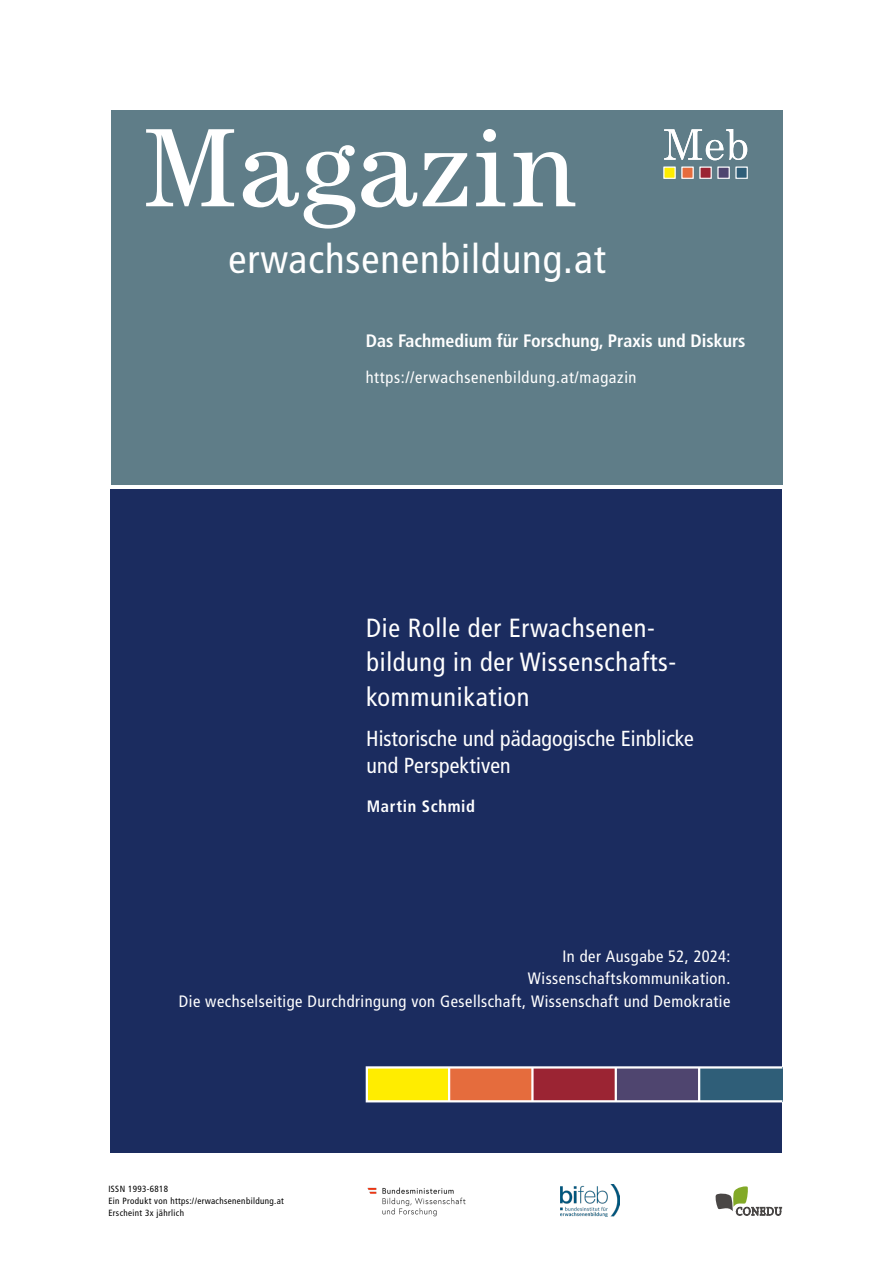
<style>
.page{position:relative;width:893px;height:1263px;background:#fff}
.page>*{position:absolute;margin:0;border:0;box-sizing:border-box;transform-origin:0 0}
.t1{font:condensed 40.5px "Frutiger LT Std";letter-spacing:.025em;color:#fff}
.UE1{font:condensed 26.25px/34.5px "Frutiger LT Std";letter-spacing:.025em;color:#fff}
.UE2{font:condensed 21.75px/27px "Frutiger LT Std";letter-spacing:.005em;color:#fff}
.t2{font:700 condensed 18px "Frutiger LT Std";color:#fff}
.t3{font:condensed 16.5px/22.5px "Frutiger LT Std";letter-spacing:.03em;color:#fff;text-align:right}
.Autorinnen{font:700 condensed 16.5px "Frutiger LT Std";letter-spacing:.04em;color:#fff}
.t4{font:condensed 9px/12px "Frutiger LT Std";letter-spacing:.04em;color:#000}
</style>
<div class="page">
<div style="left:111px;top:111px;width:671px;height:374px;background:#5f7d88"></div>
<div style="left:111px;top:489px;width:671px;height:663px;background:#1b2c5f"></div>
<div style="left:532px;top:1067px;width:84px;height:34px;background:#9b2433"></div>
<div style="left:616px;top:1067px;width:83px;height:34px;background:#4f456f"></div>
<div style="left:699px;top:1067px;width:83px;height:34px;background:#2f5e78"></div>
<div style="left:367px;top:1067px;width:82px;height:34px;background:#ffed00"></div>
<div style="left:449px;top:1067px;width:83px;height:34px;background:#e56c3d"></div>
<hr style="left:448px;top:1067px;width:2px;height:34px;background:#fff">
<hr style="left:531px;top:1067px;width:3px;height:34px;background:#fff">
<hr style="left:615px;top:1067px;width:2px;height:34px;background:#fff">
<hr style="left:698px;top:1067px;width:2px;height:34px;background:#fff">
<div style="left:366px;top:1066px;width:417px;height:36px;border:2px solid #fff"></div>
<svg style="left:146px;top:129px;width:429px;height:100px"></svg>
<div style="left:700px;top:167px;width:11px;height:11px;background:#9b2433;border:1px solid #fff"></div>
<div style="left:718px;top:167px;width:11px;height:11px;background:#4f456f;border:1px solid #fff"></div>
<div style="left:736px;top:167px;width:11px;height:11px;background:#2f5e78;border:1px solid #fff"></div>
<div style="left:664px;top:167px;width:11px;height:11px;background:#ffed00"></div>
<div style="left:682px;top:167px;width:11px;height:11px;background:#e56c3d;border:1px solid #fff"></div>
<svg style="left:664px;top:129px;width:83px;height:31px"></svg>
<svg style="left:715px;top:1186px;width:67px;height:29px"></svg>
<img style="left:367px;top:1187px;width:99px;height:30px">
<img style="left:561px;top:1185px;width:59px;height:32px">
<h1 class="t1" style="left:229px;top:235px;width:379px">erwachsenenbildung.at</h1>
<p class="t2" style="left:366px;top:330px;width:381px">Das Fachmedium für Forschung, Praxis und Diskurs</p>
<p class="t3" style="left:366px;top:366px;width:272px">https://erwachsenenbildung.at/magazin</p>
<h2 class="UE1" style="left:366px;top:611px;width:312px">Die Rolle der Erwachsenen&shy;bildung in der Wissenschafts&shy;kommunikation</h2>
<h2 class="UE2" style="left:366px;top:725px;width:329px">Historische und pädagogische Einblicke und Perspektiven</h2>
<p class="Autorinnen" style="left:367px;top:797px;width:110px">Martin Schmid</p>
<p class="t3" style="left:179px;top:945px;width:553px">In der Ausgabe 52, 2024:<br>Wissenschaftskommunikation.<br>Die wechselseitige Durchdringung von Gesellschaft, Wissenschaft und Demokratie</p>
<p class="t4" style="left:108px;top:1183px;width:177px">ISSN 1993-6818<br>Ein Produkt von https://erwachsenenbildung.at<br>Erscheint 3x jährlich</p>
</div>
